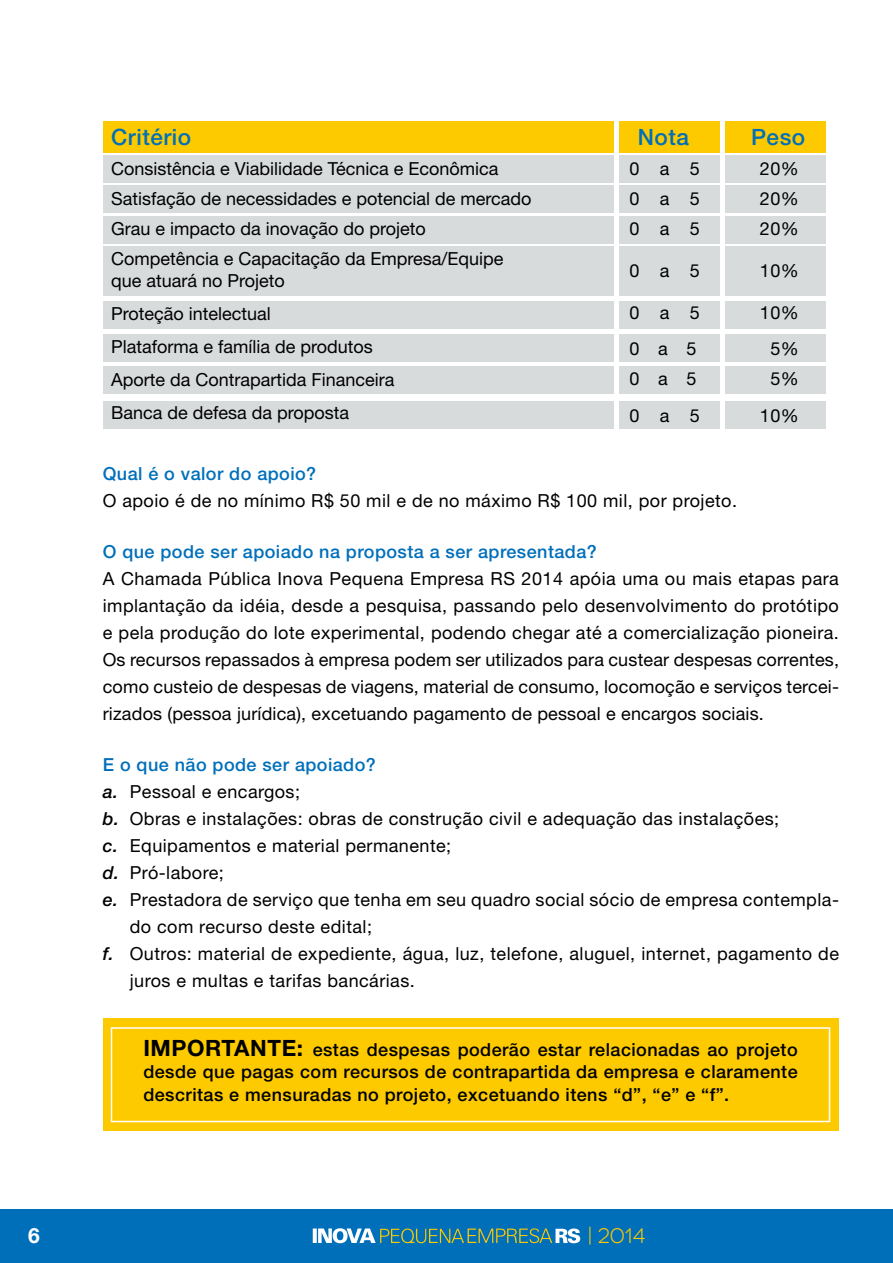
<style>
.page{position:relative;width:893px;height:1263px;background:#fff}
.page>*{position:absolute;margin:0;border:0;box-sizing:border-box;transform-origin:0 0}
.t1{font:500 22.5px "Helvetica Neue LT Std";letter-spacing:.025em;color:#006fba}
.t2{font:21px "Novecentowide";color:#fdca00}
.t3{font:700 21px "Helvetica Neue LT Std";color:#fff}
.t4{font:18px/27px "Helvetica Neue LT Std";letter-spacing:.025em;color:#000;text-align:justify}
.t5{font:18px/33px "Helvetica Neue LT Std";color:#000}
.t6{font:500 18px/22.5px "Helvetica Neue LT Std";letter-spacing:.025em;color:#000;text-align:justify}
.t7{font:500 18px "Helvetica Neue LT Std";letter-spacing:.025em;color:#006fba}
.s1{font-weight:500;font-style:italic}
.s2{font-weight:700;font-size:22.5px}
</style>
<div class="page">
<div style="left:0;top:1209px;width:893px;height:54px;background:#006fba"></div>
<svg style="left:313px;top:1228px;width:267px;height:15px"></svg>
<div style="left:103px;top:1018px;width:735px;height:113px;background:#fdca00"></div>
<div style="left:103px;top:121px;width:511px;height:31px;background:#fdca00"></div>
<div style="left:103px;top:155px;width:511px;height:28px;background:#d8dbdc"></div>
<div style="left:103px;top:186px;width:511px;height:27px;background:#d8dbdc"></div>
<div style="left:103px;top:216px;width:511px;height:28px;background:#d8dbdc"></div>
<div style="left:103px;top:301px;width:511px;height:28px;background:#d8dbdc"></div>
<div style="left:103px;top:334px;width:511px;height:27px;background:#d8dbdc"></div>
<div style="left:103px;top:367px;width:511px;height:27px;background:#d8dbdc"></div>
<div style="left:103px;top:401px;width:511px;height:27px;background:#d8dbdc"></div>
<div style="left:103px;top:247px;width:511px;height:49px;background:#d8dbdc"></div>
<div style="left:619px;top:121px;width:101px;height:31px;background:#fdca00"></div>
<div style="left:619px;top:155px;width:101px;height:28px;background:#d8dbdc"></div>
<div style="left:619px;top:186px;width:101px;height:27px;background:#d8dbdc"></div>
<div style="left:619px;top:216px;width:101px;height:27px;background:#d8dbdc"></div>
<div style="left:619px;top:301px;width:101px;height:28px;background:#d8dbdc"></div>
<div style="left:619px;top:334px;width:101px;height:27px;background:#d8dbdc"></div>
<div style="left:619px;top:366px;width:101px;height:28px;background:#d8dbdc"></div>
<div style="left:619px;top:401px;width:101px;height:27px;background:#d8dbdc"></div>
<div style="left:619px;top:246px;width:101px;height:49px;background:#d8dbdc"></div>
<div style="left:725px;top:121px;width:101px;height:31px;background:#fdca00"></div>
<div style="left:725px;top:155px;width:101px;height:28px;background:#d8dbdc"></div>
<div style="left:725px;top:186px;width:101px;height:27px;background:#d8dbdc"></div>
<div style="left:725px;top:216px;width:101px;height:27px;background:#d8dbdc"></div>
<div style="left:725px;top:301px;width:101px;height:28px;background:#d8dbdc"></div>
<div style="left:725px;top:334px;width:101px;height:27px;background:#d8dbdc"></div>
<div style="left:725px;top:366px;width:101px;height:28px;background:#d8dbdc"></div>
<div style="left:725px;top:401px;width:101px;height:27px;background:#d8dbdc"></div>
<div style="left:725px;top:246px;width:101px;height:49px;background:#d8dbdc"></div>
<div style="left:111px;top:1027px;width:719px;height:95px;border:2px solid #fff"></div>
<p class="t1" style="left:111px;top:123px;width:82px">Critério</p>
<p class="t5" style="left:111px;top:153px;width:422px;line-height:30px">Consistência e Viabilidade Técnica e Econômica Satisfação de necessidades e potencial de mercado Grau e impacto da inovação do projeto Competência e Capacitação da Empresa/Equipe</p>
<p class="t5" style="left:111px;top:264px;width:285px">que atuará no Projeto<br>Proteção intelectual<br>Plataforma e família de produtos<br>Aporte da Contrapartida Financeira<br>Banca de defesa da proposta</p>
<p class="t1" style="left:638px;top:123px;width:53px">Nota</p>
<p class="t1" style="left:751px;top:123px;width:56px">Peso</p>
<p class="t4" style="left:629px;top:155px;width:72px">0 a 5</p>
<p class="t4" style="left:760px;top:155px;width:40px">20%</p>
<p class="t4" style="left:629px;top:185px;width:72px">0 a 5</p>
<p class="t4" style="left:760px;top:185px;width:40px">20%</p>
<p class="t4" style="left:629px;top:215px;width:72px">0 a 5</p>
<p class="t4" style="left:760px;top:215px;width:40px">20%</p>
<p class="t4" style="left:629px;top:257px;width:72px">0 a 5</p>
<p class="t4" style="left:760px;top:257px;width:40px">10%</p>
<p class="t4" style="left:629px;top:299px;width:72px">0 a 5</p>
<p class="t4" style="left:760px;top:299px;width:40px">10%</p>
<p class="t4" style="left:629px;top:335px;width:69px">0 a 5</p>
<p class="t4" style="left:770px;top:335px;width:30px">5%</p>
<p class="t4" style="left:629px;top:365px;width:69px">0 a 5</p>
<p class="t4" style="left:770px;top:365px;width:30px">5%</p>
<p class="t4" style="left:629px;top:402px;width:72px">0 a 5</p>
<p class="t4" style="left:760px;top:402px;width:40px">10%</p>
<p class="t7" style="left:103px;top:463px;width:215px">Qual é o valor do apoio?</p>
<p class="t4" style="left:103px;top:487px;width:636px">O apoio é de no mínimo R$ 50 mil e de no máximo R$ 100 mil, por projeto.</p>
<p class="t7" style="left:103px;top:541px;width:495px">O que pode ser apoiado na proposta a ser apresentada?</p>
<p class="t4" style="left:103px;top:565px;width:738px">A Chamada Pública Inova Pequena Empresa RS 2014 apóia uma ou mais etapas para implantação da idéia, desde a pesquisa, passando pelo desenvolvimento do protótipo e pela produção do lote experimental, podendo chegar até a comercialização pioneira.<br>Os recursos repassados à empresa podem ser utilizados para custear despesas correntes, como custeio de despesas de viagens, material de consumo, locomoção e serviços tercei&shy;rizados (pessoa jurídica), excetuando pagamento de pessoal e encargos sociais.</p>
<p class="t7" style="left:103px;top:754px;width:275px">E o que não pode ser apoiado?</p>
<p class="t4" style="left:103px;top:778px;width:199px"><span class="s1">a.</span> Pessoal e encargos;</p>
<p class="t4" style="left:103px;top:805px;width:678px"><span class="s1">b.</span> Obras e instalações: obras de construção civil e adequação das instalações;</p>
<p class="t4" style="left:103px;top:832px;width:350px"><span class="s1">c.</span> Equipamentos e material permanente;</p>
<p class="t4" style="left:103px;top:859px;width:123px"><span class="s1">d.</span> Pró-labore;</p>
<p class="t4" style="left:103px;top:886px;width:738px"><span class="s1">e.</span> Prestadora de serviço que tenha em seu quadro social sócio de empresa contempla-</p>
<p class="t4" style="left:130px;top:913px;width:244px">do com recurso deste edital;</p>
<p class="t4" style="left:103px;top:940px;width:738px"><span class="s1">f.</span> Outros: material de expediente, água, luz, telefone, aluguel, internet, pagamento de</p>
<p class="t4" style="left:130px;top:967px;width:287px">juros e multas e tarifas bancárias.</p>
<p class="t6" style="left:143px;top:1038px;width:656px"><span class="s2">IMPORTANTE:</span> estas despesas poderão estar relacionadas ao projeto desde que pagas com recursos de contrapartida da empresa e claramente descritas e mensuradas no projeto, excetuando itens “d”, “e” e “f”.</p>
<p class="t3" style="left:28px;top:1223px;width:13px">6</p>
<p class="t2" style="left:587px;top:1224px;width:60px">| 2014</p>
</div>
